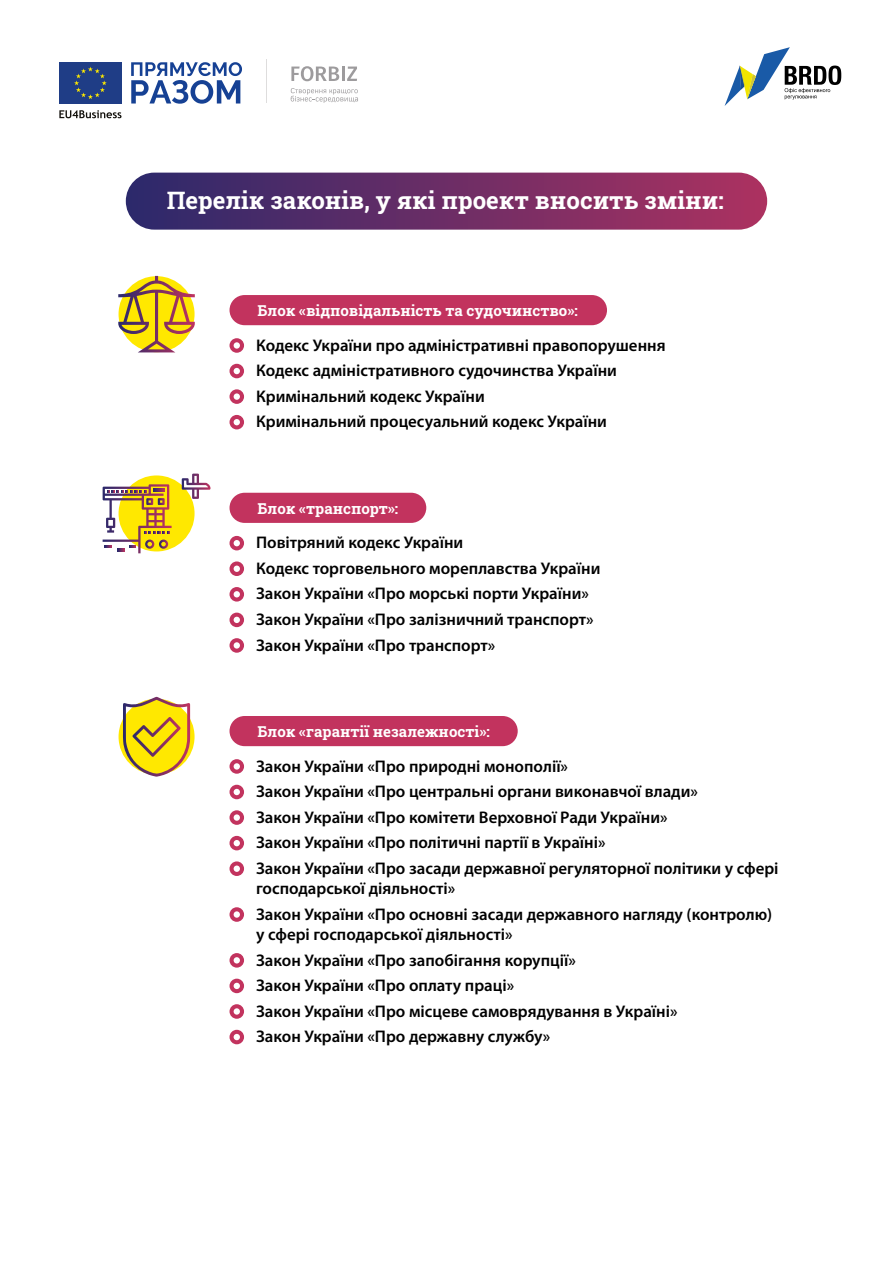
<style>
.page{position:relative;width:893px;height:1263px;background:#fff}
.page>*{position:absolute;margin:0;border:0;box-sizing:border-box;transform-origin:0 0}
.t1{font:700 24px "Roboto Slab";color:#fff}
.t2{font:600 16.8px/25.5px "Myriad Pro";color:#000}
.t3{font:700 15px "Roboto Slab";color:#fff}
</style>
<div class="page">
<div style="left:59px;top:62px;width:62px;height:42px;background:#1f3d86"></div>
<svg style="left:74px;top:67px;width:33px;height:32px"></svg>
<svg style="left:59px;top:110px;width:63px;height:8px"></svg>
<hr style="left:266px;top:60px;width:1px;height:43px;background:#dedddd">
<svg style="left:291px;top:66px;width:48px;height:15px"></svg>
<hr style="left:342px;top:67px;width:3px;height:14px;background:#9d9b9d">
<svg style="left:347px;top:67px;width:10px;height:14px"></svg>
<svg style="left:291px;top:88px;width:67px;height:15px"></svg>
<svg style="left:131px;top:62px;width:111px;height:42px"></svg>
<svg style="left:725px;top:47px;width:116px;height:59px"></svg>
<div style="left:126px;top:173px;width:641px;height:57px;background:linear-gradient(to right,#2b296b,#ad3260);border-radius:29px"></div>
<div style="left:230px;top:716px;width:288px;height:30px;background:#c2335e;border-radius:15px"></div>
<div style="left:230px;top:759px;width:14px;height:15px;background:#c2335e;border-radius:50%"></div>
<div style="left:234px;top:763px;width:6px;height:7px;background:#fff;border-radius:50%"></div>
<div style="left:230px;top:785px;width:14px;height:14px;background:#c2335e;border-radius:50%"></div>
<svg style="left:234px;top:789px;width:6px;height:6px"></svg>
<div style="left:230px;top:810px;width:14px;height:15px;background:#c2335e;border-radius:50%"></div>
<div style="left:234px;top:814px;width:6px;height:7px;background:#fff;border-radius:50%"></div>
<div style="left:230px;top:836px;width:14px;height:14px;background:#c2335e;border-radius:50%"></div>
<svg style="left:234px;top:840px;width:6px;height:6px"></svg>
<div style="left:230px;top:861px;width:14px;height:15px;background:#c2335e;border-radius:50%"></div>
<div style="left:234px;top:865px;width:6px;height:7px;background:#fff;border-radius:50%"></div>
<div style="left:230px;top:907px;width:14px;height:15px;background:#c2335e;border-radius:50%"></div>
<div style="left:234px;top:911px;width:6px;height:7px;background:#fff;border-radius:50%"></div>
<div style="left:230px;top:953px;width:14px;height:14px;background:#c2335e;border-radius:50%"></div>
<svg style="left:234px;top:957px;width:6px;height:6px"></svg>
<div style="left:230px;top:979px;width:14px;height:14px;background:#c2335e;border-radius:50%"></div>
<svg style="left:234px;top:983px;width:6px;height:6px"></svg>
<div style="left:230px;top:1004px;width:14px;height:15px;background:#c2335e;border-radius:50%"></div>
<div style="left:234px;top:1008px;width:6px;height:7px;background:#fff;border-radius:50%"></div>
<div style="left:230px;top:1030px;width:14px;height:14px;background:#c2335e;border-radius:50%"></div>
<svg style="left:234px;top:1034px;width:6px;height:6px"></svg>
<svg style="left:119px;top:699px;width:76px;height:76px"></svg>
<svg style="left:123px;top:697px;width:67px;height:80px"></svg>
<div style="left:230px;top:493px;width:196px;height:30px;background:#c2335e;border-radius:15px"></div>
<div style="left:230px;top:536px;width:14px;height:14px;background:#c2335e;border-radius:50%"></div>
<svg style="left:234px;top:540px;width:6px;height:6px"></svg>
<div style="left:230px;top:561px;width:14px;height:15px;background:#c2335e;border-radius:50%"></div>
<svg style="left:234px;top:566px;width:6px;height:6px"></svg>
<div style="left:230px;top:587px;width:14px;height:15px;background:#c2335e;border-radius:50%"></div>
<svg style="left:234px;top:591px;width:6px;height:6px"></svg>
<div style="left:230px;top:613px;width:14px;height:14px;background:#c2335e;border-radius:50%"></div>
<svg style="left:234px;top:617px;width:6px;height:6px"></svg>
<div style="left:230px;top:638px;width:14px;height:15px;background:#c2335e;border-radius:50%"></div>
<div style="left:234px;top:642px;width:6px;height:7px;background:#fff;border-radius:50%"></div>
<div style="left:119px;top:475px;width:76px;height:76px;background:#ffe800;border-radius:50%"></div>
<svg style="left:103px;top:484px;width:69px;height:69px"></svg>
<svg style="left:182px;top:474px;width:28px;height:25px"></svg>
<div style="left:230px;top:295px;width:377px;height:30px;background:#c2335e;border-radius:15px"></div>
<div style="left:230px;top:338px;width:14px;height:15px;background:#c2335e;border-radius:50%"></div>
<div style="left:234px;top:342px;width:6px;height:7px;background:#fff;border-radius:50%"></div>
<div style="left:230px;top:364px;width:14px;height:14px;background:#c2335e;border-radius:50%"></div>
<svg style="left:234px;top:368px;width:6px;height:6px"></svg>
<div style="left:230px;top:389px;width:14px;height:15px;background:#c2335e;border-radius:50%"></div>
<div style="left:234px;top:393px;width:6px;height:7px;background:#fff;border-radius:50%"></div>
<div style="left:230px;top:415px;width:14px;height:14px;background:#c2335e;border-radius:50%"></div>
<svg style="left:234px;top:419px;width:6px;height:6px"></svg>
<svg style="left:118px;top:276px;width:77px;height:76px"></svg>
<h1 class="t1" style="left:167px;top:184px;width:558px">Перелік законів, у які проект вносить зміни:</h1>
<p class="t3" style="left:258px;top:301px;width:322px">Блок «відповідальність та судочинство»:</p>
<p class="t2" style="left:256px;top:332px;width:411px">Кодекс України про адміністративні правопорушення Кодекс адміністративного судочинства України Кримінальний кодекс України<br>Кримінальний процесуальний кодекс України</p>
<p class="t3" style="left:258px;top:498px;width:142px">Блок «транспорт»:</p>
<p class="t2" style="left:256px;top:529px;width:346px">Повітряний кодекс України<br>Кодекс торговельного мореплавства України Закон України «Про морські порти України» Закон України «Про залізничний транспорт» Закон України «Про транспорт»</p>
<p class="t3" style="left:258px;top:722px;width:234px">Блок «гарантії незалежності»:</p>
<p class="t2" style="left:256px;top:753px;width:524px">Закон України «Про природні монополії»<br>Закон України «Про центральні органи виконавчої влади»<br>Закон України «Про комітети Верховної Ради України»<br>Закон України «Про політичні партії в Україні»<br>Закон України «Про засади державної регуляторної політики у сфері</p>
<p class="t2" style="left:256px;top:875px;width:518px">господарської діяльності»<br>Закон України «Про основні засади державного нагляду (контролю)</p>
<p class="t2" style="left:256px;top:921px;width:423px">у сфері господарської діяльності»<br>Закон України «Про запобігання корупції»<br>Закон України «Про оплату праці»<br>Закон України «Про місцеве самоврядування в Україні» Закон України «Про державну службу»</p>
</div>
